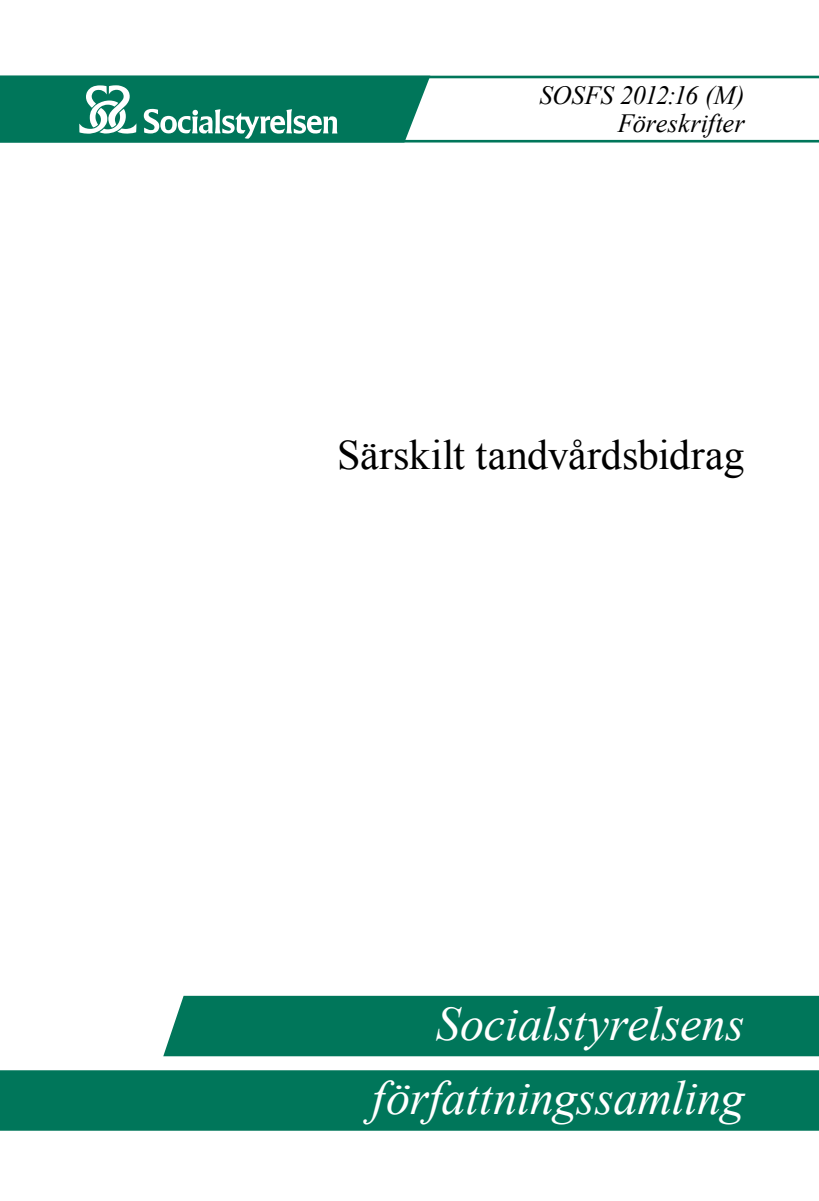
<style>
.page{position:relative;width:819px;height:1201px;background:#fff}
.page>*{position:absolute;margin:0;border:0;box-sizing:border-box;transform-origin:0 0}
.t1{font:italic 48.12px "Times New Roman";letter-spacing:-.005em;color:#fff}
.t2{font:42px "Times New Roman";letter-spacing:-.005em;color:#000}
.t3{font:italic 26.25px/28px "Times New Roman";letter-spacing:-.005em;color:#000;text-align:right}
</style>
<div class="page">
<hr style="left:0;top:76px;width:819px;height:2px;background:#00765a">
<hr style="left:0;top:140px;width:819px;height:2px;background:#00765a">
<div style="left:163px;top:995px;width:656px;height:62px;background:#00765a"></div>
<div style="left:0;top:1070px;width:819px;height:60px;background:#00765a"></div>
<svg style="left:0;top:75px;width:432px;height:68px"></svg>
<p class="t3" style="left:539px;top:81px;width:207px">SOSFS 2012:16 (M)<br>Föreskrifter</p>
<p class="t2" style="left:337px;top:426px;width:408px">Särskilt tandvårdsbidrag</p>
<p class="t1" style="left:436px;top:990px;width:310px">Socialstyrelsens</p>
<p class="t1" style="left:372px;top:1065px;width:374px">författningssamling</p>
</div>
